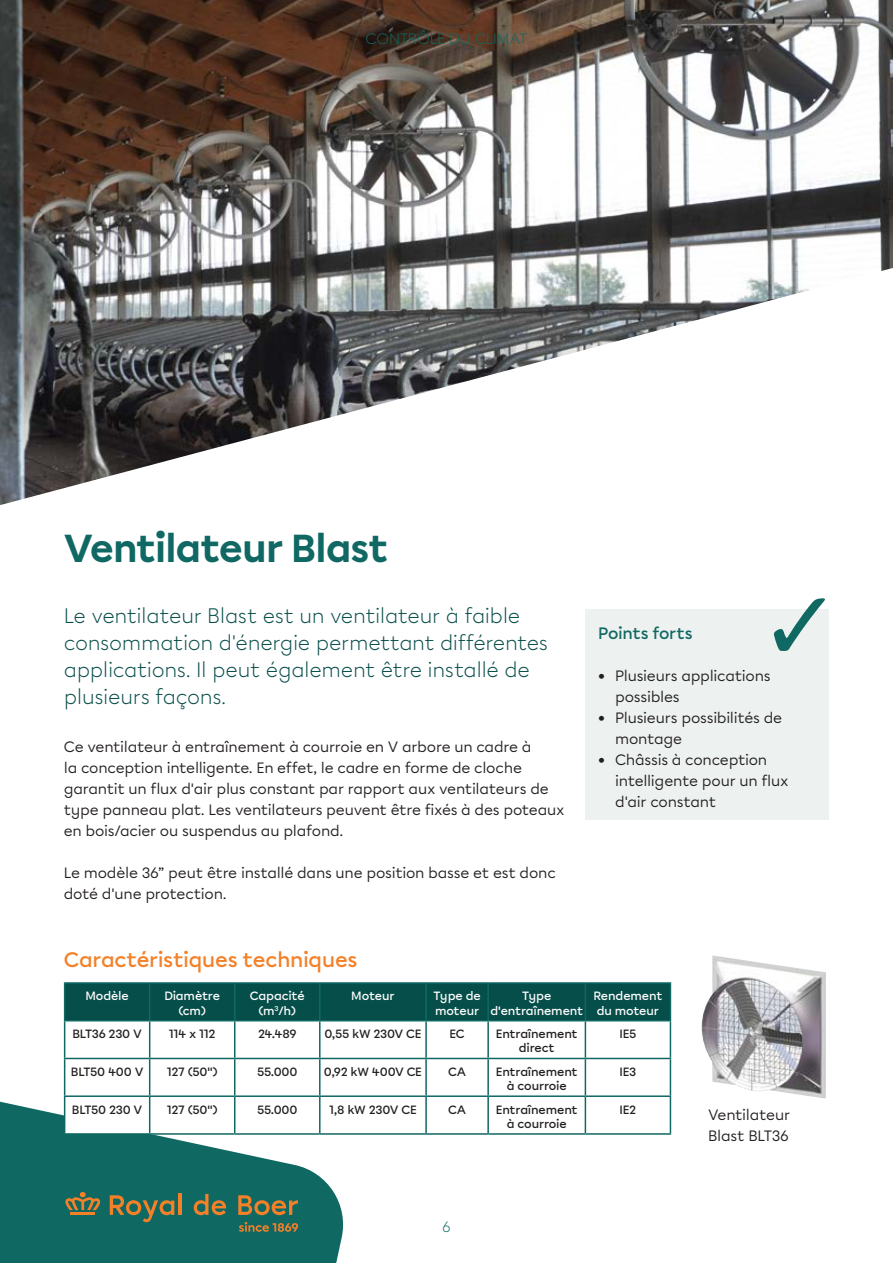
<style>
.page{position:relative;width:893px;height:1263px;background:#fff}
.page>*{position:absolute;margin:0;border:0;box-sizing:border-box;transform-origin:0 0}
.t1{font:700 39px "Chromatica";letter-spacing:-.025em;color:#0f6863}
.t2{font:300 21px/27px "Chromatica";letter-spacing:-.02em;color:#084e4a}
.t3{font:500 21px "Chromatica";letter-spacing:-.015em;color:#f48028}
.t4{font:500 16.5px "Chromatica";letter-spacing:-.02em;color:#106863}
.t5{font:15px/21px "Chromatica";letter-spacing:-.02em;color:#231f20}
.t6{font:300 15px "Chromatica";letter-spacing:-.01em;color:#106863}
.t7{font:500 12px/14.4px "Chromatica";letter-spacing:-.02em;color:#231f20;text-align:center}
.t8{font:500 12px/14.4px "Chromatica";letter-spacing:-.015em;color:#fff;text-align:center}
</style>
<div class="page">
<svg style="left:0;top:1076px;width:344px;height:187px;background:#347f7a"></svg>
<hr style="left:178px;top:1194px;width:4px;height:21px;background:#f48028">
<svg style="left:194px;top:1194px;width:32px;height:21px"></svg>
<svg style="left:238px;top:1195px;width:60px;height:20px"></svg>
<svg style="left:65px;top:1192px;width:35px;height:18px"></svg>
<hr style="left:70px;top:1212px;width:25px;height:3px;background:#f48028">
<svg style="left:110px;top:1195px;width:64px;height:27px;background:#576f50"></svg>
<svg style="left:239px;top:1222px;width:59px;height:10px"></svg>
<img style="left:0;top:0;width:893px;height:505px">
<img style="left:702px;top:955px;width:124px;height:143px">
<div style="left:65px;top:984px;width:605px;height:36px;background:#064e4a"></div>
<svg style="left:65px;top:1021px;width:605px;height:112px"></svg>
<hr style="left:64px;top:982px;width:86px;height:2px;background:#106863">
<hr style="left:64px;top:984px;width:1px;height:36px;background:#106863">
<hr style="left:150px;top:982px;width:85px;height:2px;background:#106863">
<hr style="left:149px;top:984px;width:1px;height:36px;background:#106863">
<hr style="left:235px;top:982px;width:85px;height:2px;background:#106863">
<hr style="left:234px;top:984px;width:1px;height:36px;background:#106863">
<hr style="left:320px;top:982px;width:106px;height:2px;background:#106863">
<hr style="left:319px;top:984px;width:2px;height:36px;background:#106863">
<hr style="left:426px;top:982px;width:62px;height:2px;background:#106863">
<hr style="left:425px;top:984px;width:2px;height:36px;background:#106863">
<hr style="left:488px;top:982px;width:97px;height:2px;background:#106863">
<hr style="left:487px;top:984px;width:2px;height:36px;background:#106863">
<hr style="left:585px;top:982px;width:86px;height:2px;background:#106863">
<hr style="left:585px;top:984px;width:1px;height:36px;background:#106863">
<hr style="left:670px;top:984px;width:1px;height:36px;background:#106863">
<hr style="left:64px;top:1020px;width:86px;height:1px;background:#106863">
<hr style="left:64px;top:1021px;width:1px;height:37px;background:#106863">
<hr style="left:150px;top:1020px;width:85px;height:1px;background:#106863">
<hr style="left:149px;top:1021px;width:1px;height:37px;background:#106863">
<hr style="left:235px;top:1020px;width:85px;height:1px;background:#106863">
<hr style="left:234px;top:1021px;width:1px;height:37px;background:#106863">
<hr style="left:320px;top:1020px;width:106px;height:1px;background:#106863">
<hr style="left:319px;top:1021px;width:2px;height:37px;background:#106863">
<hr style="left:426px;top:1020px;width:62px;height:1px;background:#106863">
<hr style="left:425px;top:1021px;width:2px;height:37px;background:#106863">
<hr style="left:488px;top:1020px;width:97px;height:1px;background:#106863">
<hr style="left:487px;top:1021px;width:2px;height:37px;background:#106863">
<hr style="left:585px;top:1020px;width:86px;height:1px;background:#106863">
<hr style="left:585px;top:1021px;width:1px;height:37px;background:#106863">
<hr style="left:670px;top:1021px;width:1px;height:37px;background:#106863">
<hr style="left:64px;top:1058px;width:86px;height:1px;background:#106863">
<hr style="left:64px;top:1059px;width:1px;height:36px;background:#106863">
<hr style="left:150px;top:1058px;width:85px;height:1px;background:#106863">
<hr style="left:149px;top:1059px;width:1px;height:36px;background:#106863">
<hr style="left:235px;top:1058px;width:85px;height:1px;background:#106863">
<hr style="left:234px;top:1059px;width:1px;height:36px;background:#106863">
<hr style="left:320px;top:1058px;width:106px;height:1px;background:#106863">
<hr style="left:319px;top:1059px;width:2px;height:36px;background:#106863">
<hr style="left:426px;top:1058px;width:62px;height:1px;background:#106863">
<hr style="left:425px;top:1059px;width:2px;height:36px;background:#106863">
<hr style="left:488px;top:1058px;width:97px;height:1px;background:#106863">
<hr style="left:487px;top:1059px;width:2px;height:36px;background:#106863">
<hr style="left:585px;top:1058px;width:86px;height:1px;background:#106863">
<hr style="left:585px;top:1059px;width:1px;height:36px;background:#106863">
<hr style="left:670px;top:1059px;width:1px;height:36px;background:#106863">
<hr style="left:64px;top:1095px;width:86px;height:2px;background:#106863">
<hr style="left:64px;top:1097px;width:1px;height:36px;background:#106863">
<hr style="left:150px;top:1095px;width:85px;height:2px;background:#106863">
<hr style="left:149px;top:1097px;width:1px;height:36px;background:#106863">
<hr style="left:235px;top:1095px;width:85px;height:2px;background:#106863">
<hr style="left:234px;top:1097px;width:1px;height:36px;background:#106863">
<hr style="left:320px;top:1095px;width:106px;height:2px;background:#106863">
<hr style="left:319px;top:1097px;width:2px;height:36px;background:#106863">
<hr style="left:426px;top:1095px;width:62px;height:2px;background:#106863">
<hr style="left:425px;top:1097px;width:2px;height:36px;background:#106863">
<hr style="left:488px;top:1095px;width:97px;height:2px;background:#106863">
<hr style="left:487px;top:1097px;width:2px;height:36px;background:#106863">
<hr style="left:585px;top:1095px;width:86px;height:2px;background:#106863">
<hr style="left:585px;top:1097px;width:1px;height:36px;background:#106863">
<hr style="left:670px;top:1097px;width:1px;height:36px;background:#106863">
<hr style="left:64px;top:1133px;width:86px;height:2px;background:#106863">
<hr style="left:150px;top:1133px;width:85px;height:2px;background:#106863">
<hr style="left:235px;top:1133px;width:85px;height:2px;background:#106863">
<hr style="left:320px;top:1133px;width:106px;height:2px;background:#106863">
<hr style="left:426px;top:1133px;width:62px;height:2px;background:#106863">
<hr style="left:488px;top:1133px;width:97px;height:2px;background:#106863">
<hr style="left:585px;top:1133px;width:86px;height:2px;background:#106863">
<div style="left:585px;top:610px;width:244px;height:210px;background:#edf1f0"></div>
<svg style="left:774px;top:598px;width:51px;height:53px"></svg>
<p class="t6" style="left:366px;top:29px;width:163px">CONTRÔLE DU CLIMAT</p>
<h1 class="t1" style="left:64px;top:522px;width:326px">Ventilateur Blast</h1>
<h2 class="t2" style="left:64px;top:602px;width:486px">Le ventilateur Blast est un ventilateur à faible consommation d'énergie permettant différentes applications. Il peut également être installé de plusieurs façons.</h2>
<p class="t5" style="left:64px;top:736px;width:502px">Ce ventilateur à entraînement à courroie en V arbore un cadre à<br>la conception intelligente. En effet, le cadre en forme de cloche garantit un flux d'air plus constant par rapport aux ventilateurs de type panneau plat. Les ventilateurs peuvent être fixés à des poteaux en bois/acier ou suspendus au plafond.</p>
<p class="t5" style="left:64px;top:862px;width:494px">Le modèle 36” peut être installé dans une position basse et est donc doté d'une protection.</p>
<p class="t4" style="left:598px;top:623px;width:96px">Points forts</p>
<p class="t5" style="left:615px;top:666px;width:157px;text-indent:-17px">• Plusieurs applications possibles</p>
<p class="t5" style="left:615px;top:708px;width:169px;text-indent:-17px">• Plusieurs possibilités de montage</p>
<p class="t5" style="left:615px;top:750px;width:175px;text-indent:-17px">• Châssis à conception intelligente pour un flux d'air constant</p>
<h2 class="t3" style="left:64px;top:946px;width:295px">Caractéristiques techniques</h2>
<p class="t8" style="left:85px;top:989px;width:45px">Modèle</p>
<p class="t8" style="left:164px;top:989px;width:57px">Diamètre (cm)</p>
<p class="t8" style="left:250px;top:989px;width:56px">Capacité (m<sup>3</sup>/h)</p>
<p class="t8" style="left:351px;top:989px;width:45px">Moteur</p>
<p class="t8" style="left:433px;top:989px;width:49px;text-align:left">Type de moteur</p>
<p class="t8" style="left:490px;top:989px;width:94px">Type d'entraînement</p>
<p class="t8" style="left:593px;top:989px;width:70px;text-align:left">Rendement du moteur</p>
<p class="t7" style="left:72px;top:1027px;width:71px">BLT36 230 V</p>
<p class="t7" style="left:169px;top:1027px;width:48px">114 x 112</p>
<p class="t7" style="left:258px;top:1027px;width:40px">24.489</p>
<p class="t7" style="left:324px;top:1027px;width:99px">0,55 kW 230V CE</p>
<p class="t7" style="left:449px;top:1027px;width:17px">EC</p>
<p class="t7" style="left:496px;top:1027px;width:83px">Entraînement direct</p>
<p class="t7" style="left:619px;top:1027px;width:19px">IE5</p>
<p class="t7" style="left:71px;top:1064px;width:74px">BLT50 400 V</p>
<p class="t7" style="left:167px;top:1064px;width:52px">127 (50")</p>
<p class="t7" style="left:257px;top:1064px;width:42px">55.000</p>
<p class="t7" style="left:324px;top:1064px;width:100px">0,92 kW 400V CE</p>
<p class="t7" style="left:448px;top:1064px;width:19px">CA</p>
<p class="t7" style="left:496px;top:1064px;width:83px">Entraînement à courroie</p>
<p class="t7" style="left:619px;top:1064px;width:18px">IE3</p>
<p class="t7" style="left:72px;top:1102px;width:72px">BLT50 230 V</p>
<p class="t7" style="left:167px;top:1102px;width:52px">127 (50")</p>
<p class="t7" style="left:257px;top:1102px;width:42px">55.000</p>
<p class="t7" style="left:329px;top:1102px;width:89px">1,8 kW 230V CE</p>
<p class="t7" style="left:448px;top:1102px;width:19px">CA</p>
<p class="t7" style="left:496px;top:1102px;width:83px">Entraînement à courroie</p>
<p class="t7" style="left:619px;top:1102px;width:18px">IE2</p>
<p class="t5" style="left:708px;top:1104px;width:84px">Ventilateur<br>Blast BLT36</p>
<p class="t6" style="left:442px;top:1218px;width:10px">6</p>
</div>
